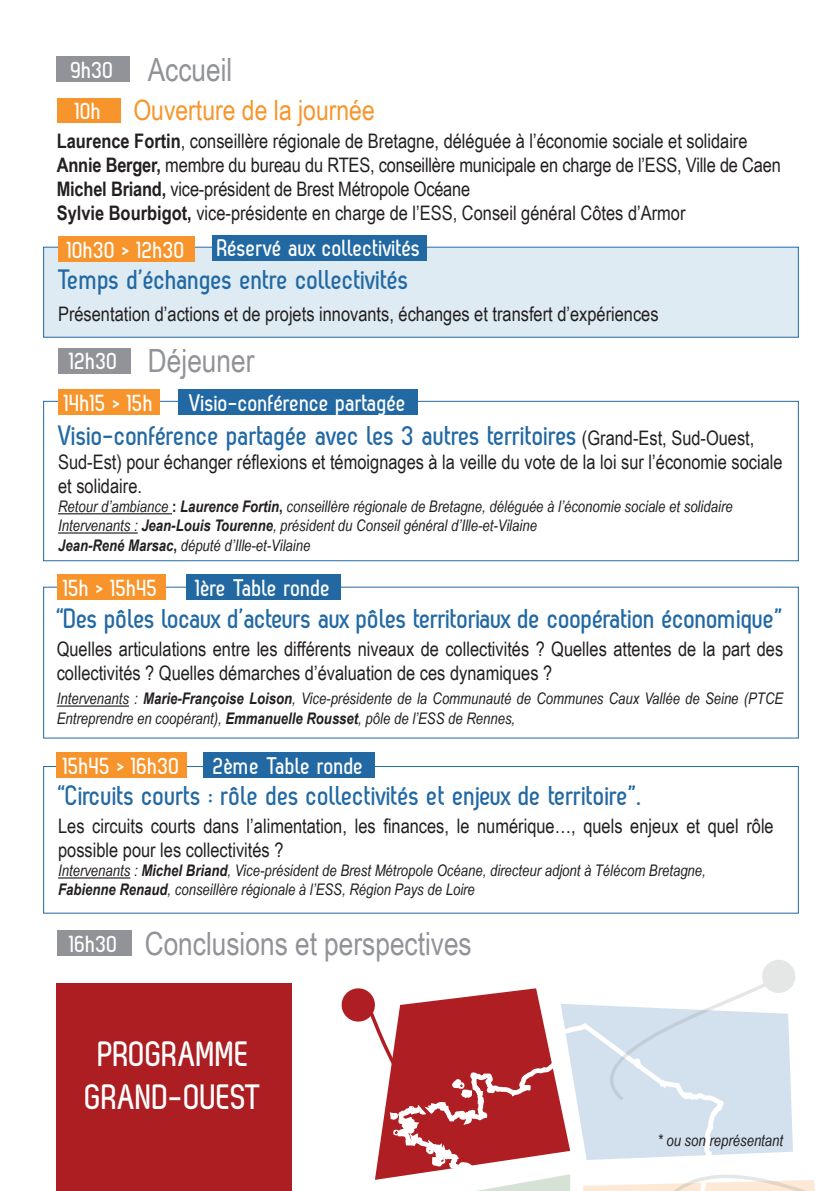
<style>
.page{position:relative;width:840px;height:1191px;background:#fff}
.page>*{position:absolute;margin:0;border:0;box-sizing:border-box;transform-origin:0 0}
.t1{font:700 35.2px/42.2px "Zag";color:#fff;text-align:center}
.t2{font:32px "Arial Narrow";color:#919398}
.t3{font:700 28px "Zag";letter-spacing:-.01em;color:#2269a4}
.t4{font:28px "Arial Narrow";color:#f7952c}
.t5{font:700 24px "Zag";color:#fff}
.t6{font:20px/24px "Arial Narrow";color:#231f20}
.t7{font:italic 16px/19.2px "Arial Narrow";color:#231f20}
.s1{font-family:"Zag";font-weight:700;font-size:24px;color:#fff}
.s2{font-weight:700}
.s3{font-family:"Arial Narrow";font-weight:400;font-size:20px;color:#231f20}
.s4{font-weight:700;font-style:normal}
</style>
<div class="page">
<svg style="left:341px;top:960px;width:474px;height:231px"></svg>
<div style="left:57px;top:984px;width:234px;height:207px;background:#ac1e22"></div>
<div style="left:43px;top:401px;width:755px;height:160px;background:#fff;border:1px solid #2269a4"></div>
<div style="left:43px;top:247px;width:755px;height:91px;background:#deebf3;border:1px solid #2269a4"></div>
<hr style="left:58px;top:513px;width:114px;height:1px;background:#231f20">
<hr style="left:58px;top:532px;width:80px;height:1px;background:#231f20">
<div style="left:58px;top:389px;width:102px;height:25px;background:#f7952c"></div>
<div style="left:58px;top:237px;width:137px;height:25px;background:#f7952c"></div>
<div style="left:57px;top:930px;width:75px;height:25px;background:#919398"></div>
<div style="left:56px;top:57px;width:74px;height:25px;background:#919398"></div>
<div style="left:58px;top:348px;width:72px;height:25px;background:#919398"></div>
<div style="left:178px;top:389px;width:239px;height:26px;background:#2269a4"></div>
<div style="left:212px;top:235px;width:214px;height:25px;background:#2269a4"></div>
<div style="left:43px;top:766px;width:755px;height:147px;background:#fff;border:1px solid #2269a4"></div>
<hr style="left:57px;top:705px;width:72px;height:1px;background:#231f20">
<hr style="left:58px;top:877px;width:72px;height:1px;background:#231f20">
<div style="left:186px;top:574px;width:154px;height:25px;background:#2269a4"></div>
<div style="left:203px;top:752px;width:171px;height:26px;background:#2269a4"></div>
<div style="left:57px;top:574px;width:108px;height:25px;background:#f7952c"></div>
<div style="left:57px;top:752px;width:130px;height:25px;background:#f7952c"></div>
<div style="left:57px;top:98px;width:63px;height:25px;background:#f7952c"></div>
<p class="t5" style="left:71px;top:57px;width:45px">9h30</p>
<h2 class="t2" style="left:148px;top:46px;width:86px">Accueil</h2>
<h3 class="t4" style="left:75px;top:90px;width:301px"><span class="s1">10h</span> Ouverture de la journée</h3>
<p class="t6" style="left:57px;top:128px;width:725px"><span class="s2">Laurence Fortin</span>, conseillère régionale de Bretagne, déléguée à l’économie sociale et solidaire <span class="s2">Annie Berger,</span> membre du bureau du RTES, conseillère municipale en charge de l’ESS, Ville de Caen <span class="s2">Michel Briand,</span> vice-président de Brest Métropole Océane<br><span class="s2">Sylvie Bourbigot,</span> vice-présidente en charge de l’ESS, Conseil général Côtes d’Armor</p>
<p class="t5" style="left:67px;top:237px;width:120px">10h30 &gt; 12h30</p>
<p class="t5" style="left:217px;top:235px;width:205px">Réservé aux collectivités</p>
<h3 class="t3" style="left:58px;top:264px;width:352px">Temps d’échanges entre collectivités</h3>
<p class="t6" style="left:58px;top:301px;width:601px">Présentation d’actions et de projets innovants, échanges et transfert d’expériences</p>
<p class="t5" style="left:70px;top:348px;width:50px">12h30</p>
<h2 class="t2" style="left:148px;top:337px;width:108px">Déjeuner</h2>
<p class="t5" style="left:64px;top:389px;width:91px">14h15 &gt; 15h</p>
<p class="t5" style="left:189px;top:389px;width:219px">Visio-conférence partagée</p>
<h3 class="t3" style="left:58px;top:420px;width:697px">Visio-conférence partagée avec les 3 autres territoires <span class="s3">(Grand-Est, Sud-Ouest,</span></h3>
<p class="t6" style="left:58px;top:449px;width:725px">Sud-Est) pour échanger réflexions et témoignages à la veille du vote de la loi sur l’économie sociale et solidaire.</p>
<p class="t7" style="left:58px;top:496px;width:675px">Retour d’ambiance <span class="s4">:</span> <span class="s2">Laurence Fortin</span><span class="s4">,</span> conseillère régionale de Bretagne, déléguée à l’économie sociale et solidaire<br>Intervenants : <span class="s2">Jean-Louis Tourenne</span>, président du Conseil général d’Ille-et-Vilaine<br><span class="s2">Jean-René Marsac</span><span class="s4">,</span> député d’Ille-et-Vilaine</p>
<p class="t5" style="left:64px;top:574px;width:96px">15h &gt; 15h45</p>
<p class="t5" style="left:196px;top:574px;width:136px">1ère Table ronde</p>
<h3 class="t3" style="left:57px;top:603px;width:727px">“Des pôles locaux d’acteurs aux pôles territoriaux de coopération économique”</h3>
<p class="t6" style="left:57px;top:636px;width:727px">Quelles articulations entre les différents niveaux de collectivités ? Quelles attentes de la part des collectivités ? Quelles démarches d’évaluation de ces dynamiques ?</p>
<p class="t7" style="left:57px;top:689px;width:727px">Intervenants : <span class="s2">Marie-Françoise Loison</span>, Vice-présidente de la Communauté de Communes Caux Vallée de Seine (PTCE<br>Entreprendre en coopérant), <span class="s2">Emmanuelle Rousset</span>, pôle de l’ESS de Rennes,</p>
<p class="t5" style="left:63px;top:752px;width:118px">15h45 &gt; 16h30</p>
<p class="t5" style="left:213px;top:752px;width:152px">2ème Table ronde</p>
<h3 class="t3" style="left:58px;top:780px;width:584px">“Circuits courts : rôle des collectivités et enjeux de territoire”.</h3>
<p class="t6" style="left:58px;top:813px;width:716px">Les circuits courts dans l’alimentation, les finances, le numérique…, quels enjeux et quel rôle possible pour les collectivités ?</p>
<p class="t7" style="left:58px;top:860px;width:649px">Intervenants : <span class="s2">Michel Briand</span>, Vice-président de Brest Métropole Océane, directeur adjont à Télécom Bretagne,<br><span class="s2">Fabienne Renaud</span>, conseillère régionale à l’ESS, Région Pays de Loire</p>
<p class="t5" style="left:70px;top:930px;width:50px">16h30</p>
<h2 class="t2" style="left:145px;top:920px;width:328px">Conclusions et perspectives</h2>
<h1 class="t1" style="left:86px;top:1033px;width:179px">PROGRAMME<br>GRAND-OUEST</h1>
<p class="t7" style="left:657px;top:1130px;width:127px">* ou son représentant</p>
</div>
